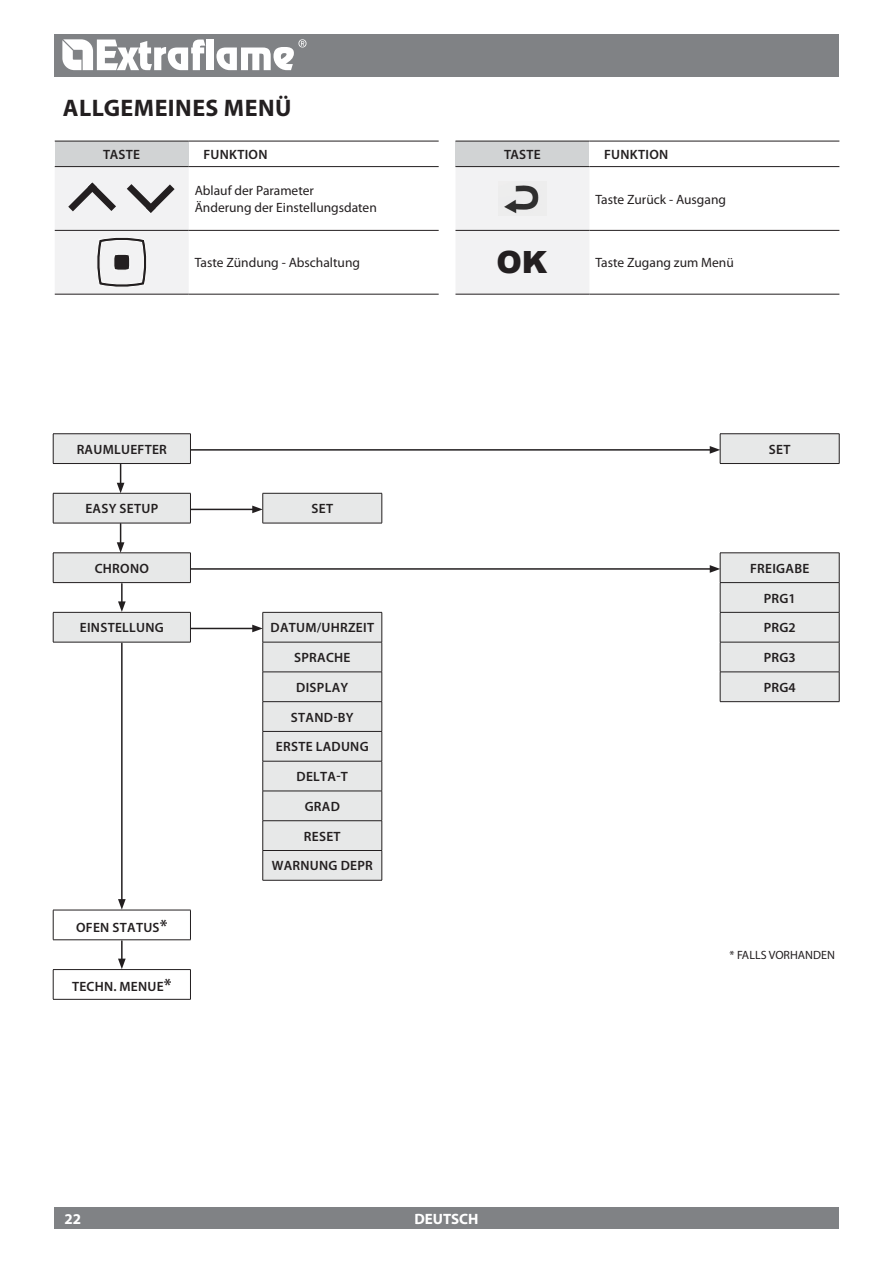
<style>
.page{position:relative;width:893px;height:1263px;background:#fff}
.page>*{position:absolute;margin:0;border:0;box-sizing:border-box;transform-origin:0 0}
.t1{font:900 30.6px "Arial";color:#231f20}
.t2{font:700 24px "Myriad Pro";letter-spacing:.02em;color:#231f20}
.t3{font:700 15px "Myriad Pro";color:#fff}
.t4{font:600 13.5px "Myriad Pro";letter-spacing:.02em;color:#231f20}
.t5{font:13.5px/16.2px "Myriad Pro";color:#231f20}
.t6{font:12px "Myriad Pro";color:#231f20}
.s1{font-size:18px}
</style>
<div class="page">
<div style="left:54px;top:34px;width:785px;height:43px;background:#808285"></div>
<div style="left:54px;top:1208px;width:785px;height:21px;background:#808285"></div>
<svg style="left:62px;top:39px;width:143px;height:31px"></svg>
<div style="left:207px;top:40px;width:7px;height:30px;background:#fff"></div>
<svg style="left:216px;top:39px;width:90px;height:31px"></svg>
<div style="left:55px;top:141px;width:134px;height:26px;background:#d1d3d4"></div>
<hr style="left:55px;top:141px;width:134px;height:1px;background:#231f20">
<hr style="left:189px;top:141px;width:250px;height:1px;background:#231f20">
<hr style="left:55px;top:166px;width:134px;height:1px;background:#231f20">
<hr style="left:189px;top:166px;width:250px;height:1px;background:#231f20">
<hr style="left:189px;top:230px;width:250px;height:1px;background:#231f20">
<hr style="left:55px;top:294px;width:134px;height:1px;background:#231f20">
<hr style="left:189px;top:294px;width:250px;height:1px;background:#231f20">
<svg style="left:55px;top:167px;width:134px;height:127px"></svg>
<div style="left:455px;top:141px;width:134px;height:26px;background:#d1d3d4"></div>
<div style="left:455px;top:167px;width:134px;height:127px;background:#f2f2f3"></div>
<hr style="left:455px;top:141px;width:134px;height:1px;background:#231f20">
<hr style="left:589px;top:141px;width:250px;height:1px;background:#231f20">
<hr style="left:455px;top:166px;width:134px;height:1px;background:#231f20">
<hr style="left:589px;top:166px;width:250px;height:1px;background:#231f20">
<hr style="left:455px;top:230px;width:134px;height:1px;background:#231f20">
<hr style="left:589px;top:230px;width:250px;height:1px;background:#231f20">
<hr style="left:455px;top:294px;width:134px;height:1px;background:#231f20">
<hr style="left:589px;top:294px;width:250px;height:1px;background:#231f20">
<img style="left:498px;top:182px;width:49px;height:33px">
<svg style="left:53px;top:434px;width:786px;height:446px"></svg>
<hr style="left:263px;top:612px;width:119px;height:1px;background:#231f20">
<hr style="left:262px;top:612px;width:1px;height:30px;background:#231f20">
<hr style="left:382px;top:612px;width:1px;height:30px;background:#231f20">
<hr style="left:263px;top:642px;width:119px;height:1px;background:#231f20">
<hr style="left:262px;top:642px;width:1px;height:30px;background:#231f20">
<hr style="left:382px;top:642px;width:1px;height:30px;background:#231f20">
<hr style="left:263px;top:672px;width:119px;height:1px;background:#231f20">
<hr style="left:263px;top:701px;width:119px;height:1px;background:#231f20">
<hr style="left:263px;top:731px;width:119px;height:1px;background:#231f20">
<svg style="left:262px;top:672px;width:1px;height:89px"></svg>
<svg style="left:382px;top:672px;width:1px;height:89px"></svg>
<hr style="left:263px;top:761px;width:119px;height:1px;background:#231f20">
<hr style="left:262px;top:761px;width:1px;height:30px;background:#231f20">
<hr style="left:382px;top:761px;width:1px;height:30px;background:#231f20">
<hr style="left:263px;top:791px;width:119px;height:1px;background:#231f20">
<hr style="left:263px;top:820px;width:119px;height:1px;background:#231f20">
<hr style="left:263px;top:850px;width:119px;height:1px;background:#231f20">
<svg style="left:262px;top:791px;width:1px;height:89px"></svg>
<svg style="left:382px;top:791px;width:1px;height:89px"></svg>
<hr style="left:263px;top:880px;width:119px;height:1px;background:#231f20">
<hr style="left:720px;top:552px;width:119px;height:1px;background:#231f20">
<hr style="left:720px;top:582px;width:119px;height:1px;background:#231f20">
<svg style="left:839px;top:553px;width:1px;height:59px"></svg>
<hr style="left:720px;top:612px;width:119px;height:1px;background:#231f20">
<hr style="left:720px;top:612px;width:1px;height:30px;background:#231f20">
<hr style="left:839px;top:612px;width:1px;height:30px;background:#231f20">
<hr style="left:720px;top:642px;width:119px;height:1px;background:#231f20">
<hr style="left:720px;top:642px;width:1px;height:30px;background:#231f20">
<hr style="left:839px;top:642px;width:1px;height:30px;background:#231f20">
<hr style="left:720px;top:672px;width:119px;height:1px;background:#231f20">
<svg style="left:720px;top:672px;width:1px;height:29px"></svg>
<svg style="left:839px;top:672px;width:1px;height:29px"></svg>
<hr style="left:720px;top:701px;width:119px;height:1px;background:#231f20">
<hr style="left:720px;top:433px;width:119px;height:1px;background:#231f20">
<svg style="left:839px;top:434px;width:1px;height:29px"></svg>
<hr style="left:720px;top:463px;width:119px;height:1px;background:#231f20">
<hr style="left:263px;top:493px;width:119px;height:1px;background:#231f20">
<hr style="left:262px;top:493px;width:1px;height:30px;background:#231f20">
<hr style="left:382px;top:493px;width:1px;height:30px;background:#231f20">
<hr style="left:263px;top:523px;width:119px;height:1px;background:#231f20">
<hr style="left:53px;top:433px;width:138px;height:1px;background:#231f20">
<svg style="left:53px;top:434px;width:1px;height:29px"></svg>
<svg style="left:190px;top:434px;width:1px;height:29px"></svg>
<hr style="left:53px;top:463px;width:138px;height:1px;background:#231f20">
<hr style="left:53px;top:493px;width:138px;height:1px;background:#231f20">
<hr style="left:53px;top:493px;width:1px;height:30px;background:#231f20">
<hr style="left:190px;top:493px;width:1px;height:30px;background:#231f20">
<hr style="left:53px;top:523px;width:138px;height:1px;background:#231f20">
<hr style="left:53px;top:552px;width:138px;height:1px;background:#231f20">
<svg style="left:53px;top:553px;width:1px;height:29px"></svg>
<svg style="left:190px;top:553px;width:1px;height:29px"></svg>
<hr style="left:53px;top:582px;width:138px;height:1px;background:#231f20">
<hr style="left:53px;top:612px;width:138px;height:1px;background:#231f20">
<hr style="left:53px;top:612px;width:1px;height:30px;background:#231f20">
<hr style="left:190px;top:612px;width:1px;height:30px;background:#231f20">
<hr style="left:53px;top:642px;width:138px;height:1px;background:#231f20">
<hr style="left:53px;top:910px;width:138px;height:1px;background:#231f20">
<svg style="left:53px;top:910px;width:1px;height:29px"></svg>
<svg style="left:190px;top:910px;width:1px;height:29px"></svg>
<hr style="left:53px;top:939px;width:138px;height:1px;background:#231f20">
<hr style="left:53px;top:969px;width:138px;height:1px;background:#231f20">
<svg style="left:53px;top:970px;width:1px;height:29px"></svg>
<svg style="left:190px;top:970px;width:1px;height:29px"></svg>
<hr style="left:53px;top:999px;width:138px;height:1px;background:#231f20">
<hr style="left:191px;top:449px;width:521px;height:2px;background:#231f20">
<svg style="left:710px;top:434px;width:11px;height:29px"></svg>
<svg style="left:117px;top:464px;width:7px;height:29px"></svg>
<hr style="left:191px;top:509px;width:64px;height:1px;background:#231f20">
<svg style="left:252px;top:506px;width:11px;height:7px"></svg>
<svg style="left:117px;top:524px;width:7px;height:29px"></svg>
<hr style="left:191px;top:568px;width:521px;height:2px;background:#231f20">
<svg style="left:710px;top:553px;width:11px;height:59px"></svg>
<hr style="left:121px;top:584px;width:2px;height:20px;background:#231f20">
<svg style="left:118px;top:601px;width:8px;height:11px"></svg>
<hr style="left:191px;top:628px;width:64px;height:1px;background:#231f20">
<svg style="left:252px;top:625px;width:11px;height:7px"></svg>
<hr style="left:121px;top:643px;width:2px;height:258px;background:#231f20">
<svg style="left:118px;top:899px;width:8px;height:11px"></svg>
<hr style="left:121px;top:941px;width:2px;height:20px;background:#231f20">
<svg style="left:118px;top:959px;width:8px;height:10px"></svg>
<h2 class="t2" style="left:63px;top:93px;width:227px">ALLGEMEINES MENÜ</h2>
<p class="t4" style="left:103px;top:146px;width:15px">TASTE</p>
<p class="t4" style="left:203px;top:146px;width:17px">FUNKTION</p>
<p class="t5" style="left:195px;top:183px;width:184px">Ablauf der Parameter<br>Änderung der Einstellungsdaten</p>
<p class="t5" style="left:195px;top:254px;width:167px">Taste Zündung - Abschaltung</p>
<p class="t4" style="left:504px;top:146px;width:15px">TASTE</p>
<p class="t4" style="left:604px;top:146px;width:17px">FUNKTION</p>
<p class="t5" style="left:595px;top:191px;width:132px">Taste Zurück - Ausgang</p>
<h1 class="t1" style="left:496px;top:240px;width:53px">OK</h1>
<p class="t5" style="left:595px;top:254px;width:140px">Taste Zugang zum Menü</p>
<p class="t4" style="left:77px;top:441px;width:18px">RAUMLUEFTER</p>
<p class="t4" style="left:769px;top:441px;width:23px">SET</p>
<p class="t4" style="left:85px;top:500px;width:74px">EASY SETUP</p>
<p class="t4" style="left:311px;top:500px;width:23px">SET</p>
<p class="t4" style="left:95px;top:560px;width:56px">CHRONO</p>
<p class="t4" style="left:750px;top:560px;width:61px">FREIGABE</p>
<p class="t4" style="left:764px;top:589px;width:34px">PRG1</p>
<p class="t4" style="left:80px;top:619px;width:16px">EINSTELLUN</p>
<p class="t4" style="left:155px;top:619px;width:10px">G</p>
<p class="t4" style="left:270px;top:619px;width:105px">DATUM/UHRZEIT</p>
<p class="t4" style="left:764px;top:619px;width:34px">PRG2</p>
<p class="t4" style="left:294px;top:649px;width:17px">SPRACHE</p>
<p class="t4" style="left:764px;top:649px;width:34px">PRG3</p>
<p class="t4" style="left:296px;top:679px;width:18px">DISPLAY</p>
<p class="t4" style="left:764px;top:679px;width:34px">PRG4</p>
<p class="t4" style="left:291px;top:708px;width:17px">STAND</p>
<p class="t4" style="left:333px;top:708px;width:13px">-BY</p>
<p class="t4" style="left:276px;top:738px;width:93px">ERSTE LADUNG</p>
<p class="t4" style="left:297px;top:768px;width:53px">DELTA-T</p>
<p class="t4" style="left:305px;top:798px;width:37px">GRAD</p>
<p class="t4" style="left:304px;top:827px;width:38px">RESET</p>
<p class="t4" style="left:272px;top:857px;width:103px">WARNUNG DEPR</p>
<p class="t4" style="left:76px;top:918px;width:93px">OFEN STATUS<span class="s1">*</span></p>
<p class="t4" style="left:72px;top:978px;width:101px">TECHN. MENUE<span class="s1">*</span></p>
<p class="t3" style="left:65px;top:1209px;width:18px">22</p>
<p class="t3" style="left:414px;top:1209px;width:66px">DEUTSCH</p>
<p class="t6" style="left:729px;top:948px;width:107px">* FALLS VORHANDEN</p>
</div>
